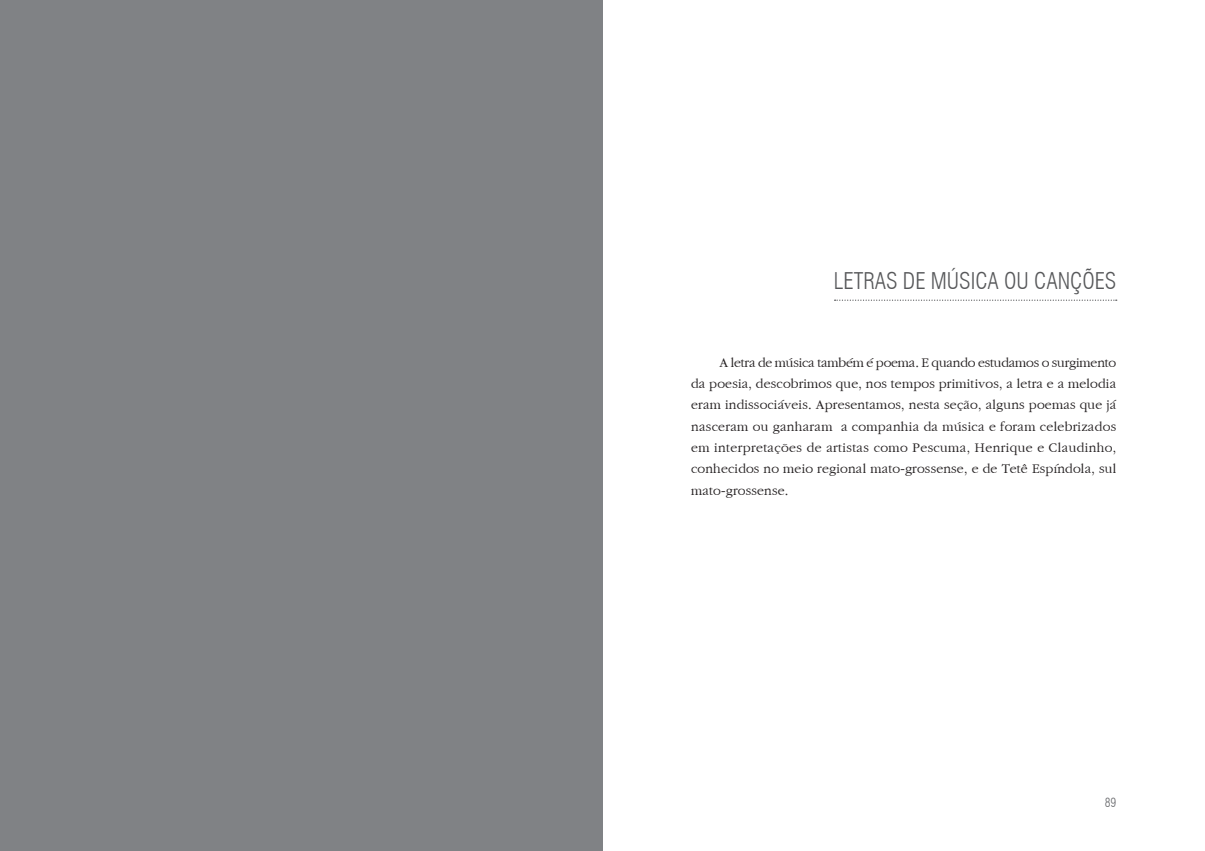
<style>
.page{position:relative;width:1205px;height:851px;background:#fff}
.page>*{position:absolute;margin:0;border:0;box-sizing:border-box;transform-origin:0 0}
.t1{font:300 condensed 22.5px "Swiss 721 BT";color:#57585a}
.t2{font:14.38px/21.2px "Garnet";letter-spacing:.015em;color:#231f20;text-align:justify}
.t3{font:300 condensed 12.5px "Swiss 721 BT";color:#6c6d70}
</style>
<div class="page">
<svg style="left:834px;top:299px;width:283px;height:2px"></svg>
<div style="left:0;top:0;width:602px;height:850px;background:#808285"></div>
<h1 class="t1" style="left:834px;top:267px;width:284px">LETRAS DE MÚSICA OU CANÇÕES</h1>
<p class="t2" style="left:691px;top:352px;width:427px;text-indent:28px">A letra de música também é poema. E quando estudamos o surgimento da poesia, descobrimos que, nos tempos primitivos, a letra e a melodia eram indissociáveis. Apresentamos, nesta seção, alguns poemas que já nasceram ou ganharam a companhia da música e foram celebrizados em interpretações de artistas como Pescuma, Henrique e Claudinho, conhecidos no meio regional mato-grossense, e de Tetê Espíndola, sul mato-grossense.</p>
<p class="t3" style="left:1104px;top:795px;width:13px">89</p>
</div>
